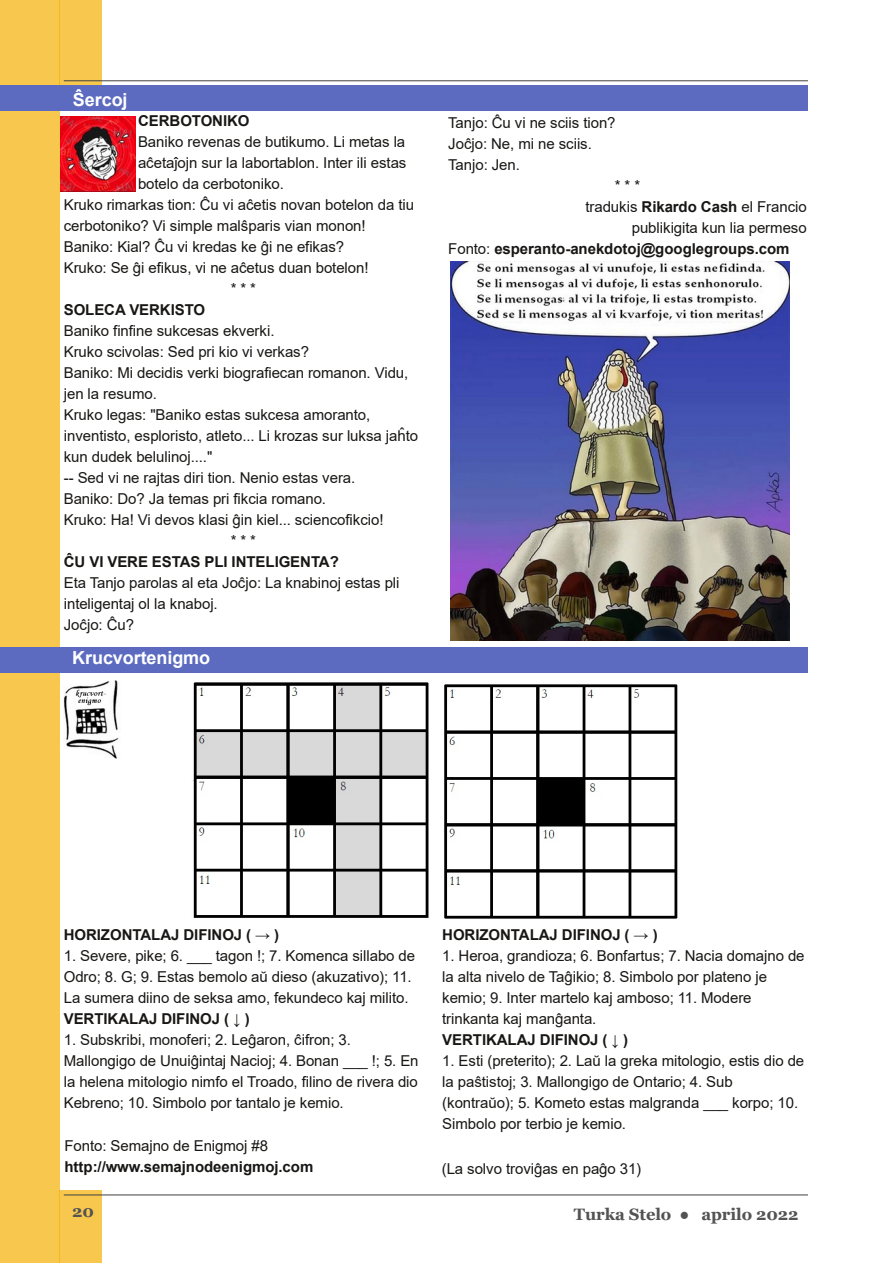
<style>
.page{position:relative;width:893px;height:1263px;background:#fff}
.page>*{position:absolute;margin:0;border:0;box-sizing:border-box;transform-origin:0 0}
.t1{font:700 18px "Arial";letter-spacing:-.005em;color:#fff}
.t2{font:700 16.5px "Georgia";letter-spacing:-.005em;color:#535353}
.t3{font:15px/21px "Arial";letter-spacing:-.005em;color:#181715}
.t4{font:700 15px "Arial";letter-spacing:-.005em;color:#181715}
.s1{font-weight:700}
.s2{font-weight:400}
</style>
<div class="page">
<div style="left:60px;top:0;width:42px;height:85px;background:#f8c74e"></div>
<div style="left:60px;top:1191px;width:42px;height:72px;background:#f8c74e"></div>
<div style="left:0;top:0;width:60px;height:1263px;background:#f8c74e"></div>
<hr style="left:64px;top:81px;width:744px;height:1px;background:#404040">
<hr style="left:64px;top:1195px;width:744px;height:1px;background:#404040">
<div style="left:0;top:85px;width:808px;height:26px;background:#5c6bc0"></div>
<img style="left:61px;top:116px;width:75px;height:75px">
<img style="left:450px;top:262px;width:339px;height:379px">
<div style="left:0;top:647px;width:808px;height:26px;background:#5c6bc0"></div>
<img style="left:63px;top:680px;width:56px;height:79px">
<img style="left:193px;top:682px;width:236px;height:236px">
<img style="left:444px;top:684px;width:234px;height:235px">
<p class="t1" style="left:73px;top:90px;width:56px">Ŝercoj</p>
<p class="t4" style="left:138px;top:112px;width:113px">CERBOTONIKO</p>
<p class="t3" style="left:138px;top:131px;width:269px">Baniko revenas de butikumo. Li metas la</p>
<p class="t3" style="left:138px;top:152px;width:270px">aĉetaĵojn sur la labortablon. Inter ili estas</p>
<p class="t3" style="left:138px;top:173px;width:147px">botelo da cerbotoniko.</p>
<p class="t3" style="left:64px;top:194px;width:352px">Kruko rimarkas tion: Ĉu vi aĉetis novan botelon da tiu</p>
<p class="t3" style="left:64px;top:215px;width:303px">cerbotoniko? Vi simple malŝparis vian monon!</p>
<p class="t3" style="left:64px;top:236px;width:282px">Baniko: Kial? Ĉu vi kredas ke ĝi ne efikas?</p>
<p class="t3" style="left:64px;top:257px;width:306px">Kruko: Se ĝi efikus, vi ne aĉetus duan botelon!</p>
<p class="t3" style="left:231px;top:278px;width:27px">***</p>
<p class="t4" style="left:64px;top:301px;width:143px">SOLECA VERKISTO</p>
<p class="t3" style="left:64px;top:320px;width:212px">Baniko finfine sukcesas ekverki.</p>
<p class="t3" style="left:64px;top:341px;width:247px">Kruko scivolas: Sed pri kio vi verkas?</p>
<p class="t3" style="left:64px;top:362px;width:346px">Baniko: Mi decidis verki biografiecan romanon. Vidu,</p>
<p class="t3" style="left:64px;top:383px;width:95px">jen la resumo.</p>
<p class="t3" style="left:64px;top:404px;width:308px">Kruko legas: "Baniko estas sukcesa amoranto,</p>
<p class="t3" style="left:64px;top:425px;width:356px">inventisto, esploristo, atleto... Li krozas sur luksa jaĥto</p>
<p class="t3" style="left:64px;top:446px;width:150px">kun dudek belulinoj...."</p>
<p class="t3" style="left:64px;top:467px;width:293px">-- Sed vi ne rajtas diri tion. Nenio estas vera.</p>
<p class="t3" style="left:64px;top:488px;width:264px">Baniko: Do? Ja temas pri fikcia romano.</p>
<p class="t3" style="left:64px;top:509px;width:321px">Kruko: Ha! Vi devos klasi ĝin kiel... sciencofikcio!</p>
<p class="t3" style="left:231px;top:530px;width:27px">***</p>
<p class="t4" style="left:64px;top:553px;width:277px">ĈU VI VERE ESTAS PLI INTELIGENTA?</p>
<p class="t3" style="left:64px;top:572px;width:337px">Eta Tanjo parolas al eta Joĉjo: La knabinoj estas pli inteligentaj ol la knaboj.<br>Joĉjo: Ĉu?</p>
<p class="t1" style="left:72px;top:648px;width:139px">Krucvortenigmo</p>
<p class="t3" style="left:448px;top:113px;width:169px">Tanjo: Ĉu vi ne sciis tion?</p>
<p class="t3" style="left:448px;top:134px;width:145px">Joĉjo: Ne, mi ne sciis.</p>
<p class="t3" style="left:448px;top:155px;width:73px">Tanjo: Jen.</p>
<p class="t3" style="left:615px;top:176px;width:27px">***</p>
<p class="t3" style="left:585px;top:197px;width:223px">tradukis <span class="s1">Rikardo Cash</span> el Francio</p>
<p class="t3" style="left:632px;top:218px;width:176px">publikigita kun lia permeso</p>
<p class="t4" style="left:448px;top:241px;width:343px"><span class="s2">Fonto:</span> esperanto-anekdotoj@googlegroups.com</p>
<p class="t4" style="left:64px;top:927px;width:217px">HORIZONTALAJ DIFINOJ ( → )</p>
<p class="t3" style="left:64px;top:945px;width:353px">1. Severe, pike; 6. ___ tagon !; 7. Komenca sillabo de<br>Odro; 8. G; 9. Estas bemolo aŭ dieso (akuzativo); 11.<br>La sumera diino de seksa amo, fekundeco kaj milito.</p>
<p class="t4" style="left:64px;top:1011px;width:187px">VERTIKALAJ DIFINOJ ( ↓ )</p>
<p class="t3" style="left:64px;top:1029px;width:356px">1. Subskribi, monoferi; 2. Leĝaron, ĉifron; 3.<br>Mallongigo de Unuiĝintaj Nacioj; 4. Bonan ___ !; 5. En la helena mitologio nimfo el Troado, filino de rivera dio Kebreno; 10. Simbolo por tantalo je kemio.</p>
<p class="t4" style="left:442px;top:927px;width:217px">HORIZONTALAJ DIFINOJ ( → )</p>
<p class="t3" style="left:442px;top:945px;width:364px">1. Heroa, grandioza; 6. Bonfartus; 7. Nacia domajno de la alta nivelo de Taĝikio; 8. Simbolo por plateno je kemio; 9. Inter martelo kaj amboso; 11. Modere trinkanta kaj manĝanta.</p>
<p class="t4" style="left:442px;top:1032px;width:187px">VERTIKALAJ DIFINOJ ( ↓ )</p>
<p class="t3" style="left:442px;top:1050px;width:364px">1. Esti (preterito); 2. Laŭ la greka mitologio, estis dio de la paŝtistoj; 3. Mallongigo de Ontario; 4. Sub (kontraŭo); 5. Kometo estas malgranda ___ korpo; 10.<br>Simbolo por terbio je kemio.</p>
<p class="t3" style="left:64px;top:1135px;width:205px">Fonto: Semajno de Enigmoj #8</p>
<p class="t4" style="left:64px;top:1158px;width:250px">http://www.semajnodeenigmoj.com</p>
<p class="t3" style="left:442px;top:1158px;width:201px">(La solvo troviĝas en paĝo 31)</p>
<p class="t2" style="left:72px;top:1201px;width:23px">20</p>
<p class="t2" style="left:574px;top:1204px;width:226px">Turka Stelo ● aprilo 2022</p>
</div>
